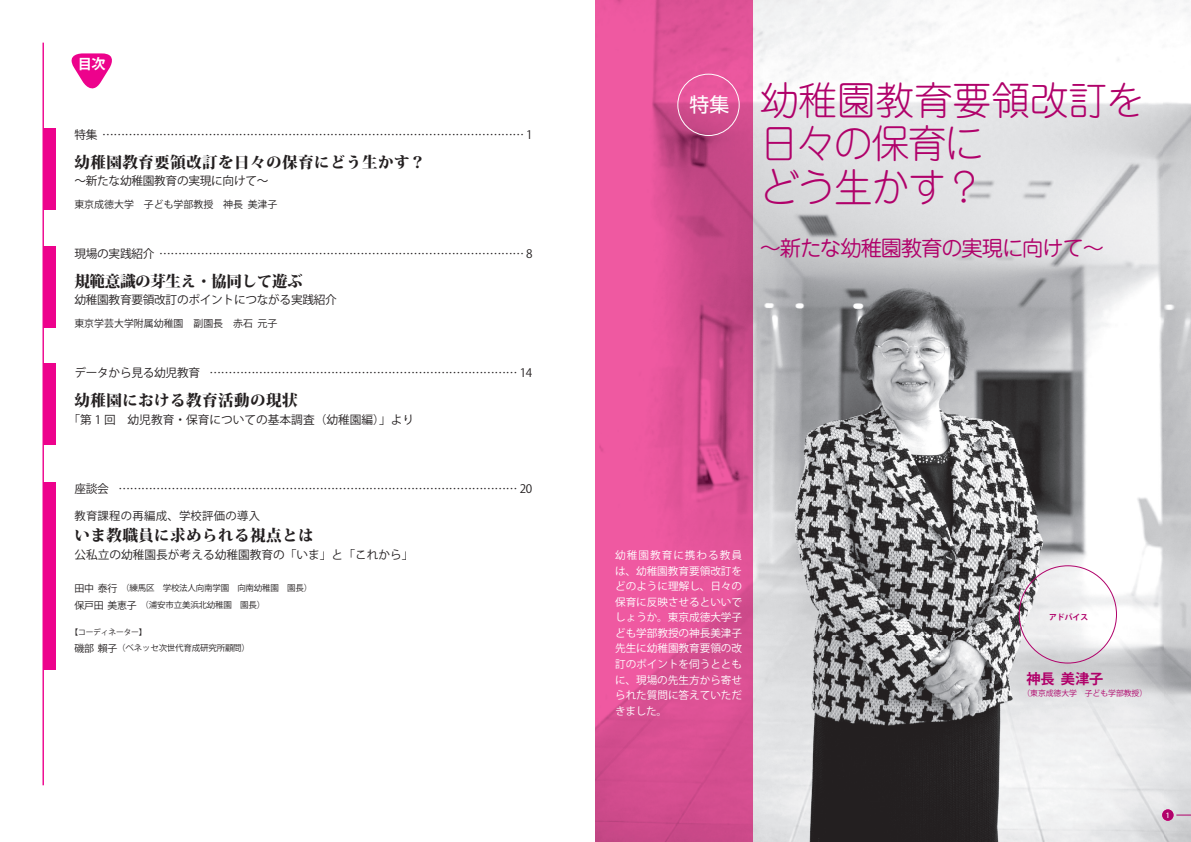
<style>
.page{position:relative;width:1191px;height:842px;background:#fff}
.page>*{position:absolute;margin:0;border:0;box-sizing:border-box;transform-origin:0 0}
.t1{font:39px/43.4px "Jun 101 Pro Light 90 pv RKSJ H";letter-spacing:-.03em;color:#b0016a}
.t2{font:21.3px "Jun 201 Pro Regular 90 pv RKSJ H";letter-spacing:-.05em;color:#b0016a}
.t3{font:19.8px "Shin Go Pro Regular 90 pv RKSJ H";color:#fff}
.t4{font:15.6px "Koz Min Pro Heavy 90 pv RKSJ H";letter-spacing:.025em;color:#231f20}
.t5{font:15.6px "Koz Min Pro Heavy 90 pv RKSJ H";letter-spacing:-.025em;color:#231f20}
.t6{font:14.2px "Koz Go Pro Bold 90 pv RKSJ H";color:#b0016a}
.t7{font:14.2px "Koz Go Pro Bold 90 pv RKSJ H";color:#fff}
.t8{font:11.7px "Koz Go Pro Regular 90 pv RKSJ H";letter-spacing:-.025em;color:#231f20}
.t9{font:11.7px "Koz Go Pro Regular 90 pv RKSJ H";color:#231f20}
.t10{font:11.3px "Koz Go Pro Regular 90 pv RKSJ H";letter-spacing:.025em;color:#231f20}
.t11{font:10.6px/15.6px "Koz Go Pro Regular 90 pv RKSJ H";letter-spacing:-.005em;color:#fff;text-align:justify}
.t12{font:9.9px "Koz Go Pro Regular 90 pv RKSJ H";color:#231f20}
.t13{font:8.5px/17.2px "Koz Go Pro Regular 90 pv RKSJ H";letter-spacing:-.025em;color:#231f20}
.t14{font:7.8px "Koz Go Pro Regular 90 pv RKSJ H";color:#b0016a}
.t15{font:7.8px "Koz Go Pro Regular 90 pv RKSJ H";letter-spacing:-.025em;color:#231f20}
.t16{font:7.8px "Koz Go Pro Bold 90 pv RKSJ H";color:#b0016a}
.t17{font:7.1px "Koz Go Std Medium 90 pv RKSJ H";color:#fff}
.s1{font-size:9.9px}
</style>
<div class="page">
<hr style="left:43px;top:43px;width:1px;height:742px;background:#ed028c">
<svg style="left:71px;top:53px;width:41px;height:36px"></svg>
<div style="left:43px;top:128px;width:13px;height:81px;background:#ed028c"></div>
<div style="left:43px;top:247px;width:13px;height:81px;background:#ed028c"></div>
<div style="left:43px;top:363px;width:13px;height:81px;background:#ed028c"></div>
<div style="left:43px;top:483px;width:13px;height:187px;background:#ed028c"></div>
<img style="left:595px;top:0;width:157px;height:842px">
<img style="left:752px;top:0;width:411px;height:206px">
<img style="left:737px;top:206px;width:427px;height:430px">
<img style="left:752px;top:636px;width:412px;height:206px">
<div style="left:1162px;top:809px;width:12px;height:12px;background:#b0016a;border-radius:50%"></div>
<svg style="left:1176px;top:815px;width:15px;height:1px"></svg>
<div style="left:677px;top:74px;width:63px;height:62px;border:1px solid #fff;border-radius:50%"></div>
<p class="t7" style="left:78px;top:58px;width:29px">目次</p>
<p class="t8" style="left:74px;top:130px;width:460px">特集 ………………………………………………………………………………………………… 1</p>
<h3 class="t4" style="left:74px;top:156px;width:353px">幼稚園教育要領改訂を日々の保育にどう生かす？</h3>
<p class="t8" style="left:74px;top:176px;width:196px">～新たな幼稚園教育の実現に向けて～</p>
<p class="t12" style="left:74px;top:201px;width:205px">東京成徳大学　子ども学部教授　神長 美津子</p>
<p class="t8" style="left:74px;top:249px;width:460px">現場の実践紹介 …………………………………………………………………………………… 8</p>
<h3 class="t5" style="left:74px;top:275px;width:230px">規範意識の芽生え・協同して遊ぶ</h3>
<p class="t8" style="left:74px;top:295px;width:264px">幼稚園教育要領改訂のポイントにつながる実践紹介</p>
<p class="t12" style="left:74px;top:319px;width:205px">東京学芸大学附属幼稚園　副園長　赤石 元子</p>
<p class="t8" style="left:74px;top:368px;width:459px">データから見る幼児教育 ……………………………………………………………………… 14</p>
<h3 class="t4" style="left:74px;top:395px;width:225px">幼稚園における教育活動の現状</h3>
<p class="t9" style="left:69px;top:415px;width:347px">「第 1 回　幼児教育・保育についての基本調査（幼稚園編）」より</p>
<p class="t8" style="left:74px;top:484px;width:459px">座談会 …………………………………………………………………………………………… 20</p>
<p class="t10" style="left:74px;top:512px;width:187px">教育課程の再編成、学校評価の導入</p>
<h3 class="t4" style="left:74px;top:529px;width:241px">いま教職員に求められる視点とは</h3>
<p class="t9" style="left:74px;top:550px;width:341px">公私立の幼稚園長が考える幼稚園教育の「いま」と「これから」</p>
<p class="t13" style="left:74px;top:581px;width:239px"><span class="s1">田中 泰行</span>（練馬区　学校法人向南学園　向南幼稚園　園長）<span class="s1">保戸田 美恵子</span>（浦安市立美浜北幼稚園　園長）</p>
<p class="t15" style="left:71px;top:629px;width:78px">【コーディネーター】</p>
<p class="t13" style="left:74px;top:641px;width:177px"><span class="s1">磯部 賴子</span>（ベネッセ次世代育成研究所顧問）</p>
<h3 class="t3" style="left:690px;top:97px;width:41px">特集</h3>
<h1 class="t1" style="left:760px;top:84px;width:388px">幼稚園教育要領改訂を日々の保育に<br>どう生かす？</h1>
<h2 class="t2" style="left:760px;top:239px;width:346px">～新たな幼稚園教育の実現に向けて～</h2>
<p class="t11" style="left:615px;top:549px;width:129px">幼稚園教育に携わる教員は、幼稚園教育要領改訂をどのように理解し、日々の保育に反映させるといいでしょうか。東京成徳大学子ども学部教授の神長美津子先生に幼稚園教育要領の改訂のポイントを伺うとともに、現場の先生方から寄せられた質問に答えていただきました。</p>
<p class="t16" style="left:1049px;top:614px;width:40px">アドバイス</p>
<p class="t6" style="left:1026px;top:674px;width:78px">神長 美津子</p>
<p class="t14" style="left:1022px;top:690px;width:126px">（東京成徳大学　子ども学部教授）</p>
<p class="t17" style="left:1166px;top:812px;width:5px">1</p>
</div>
